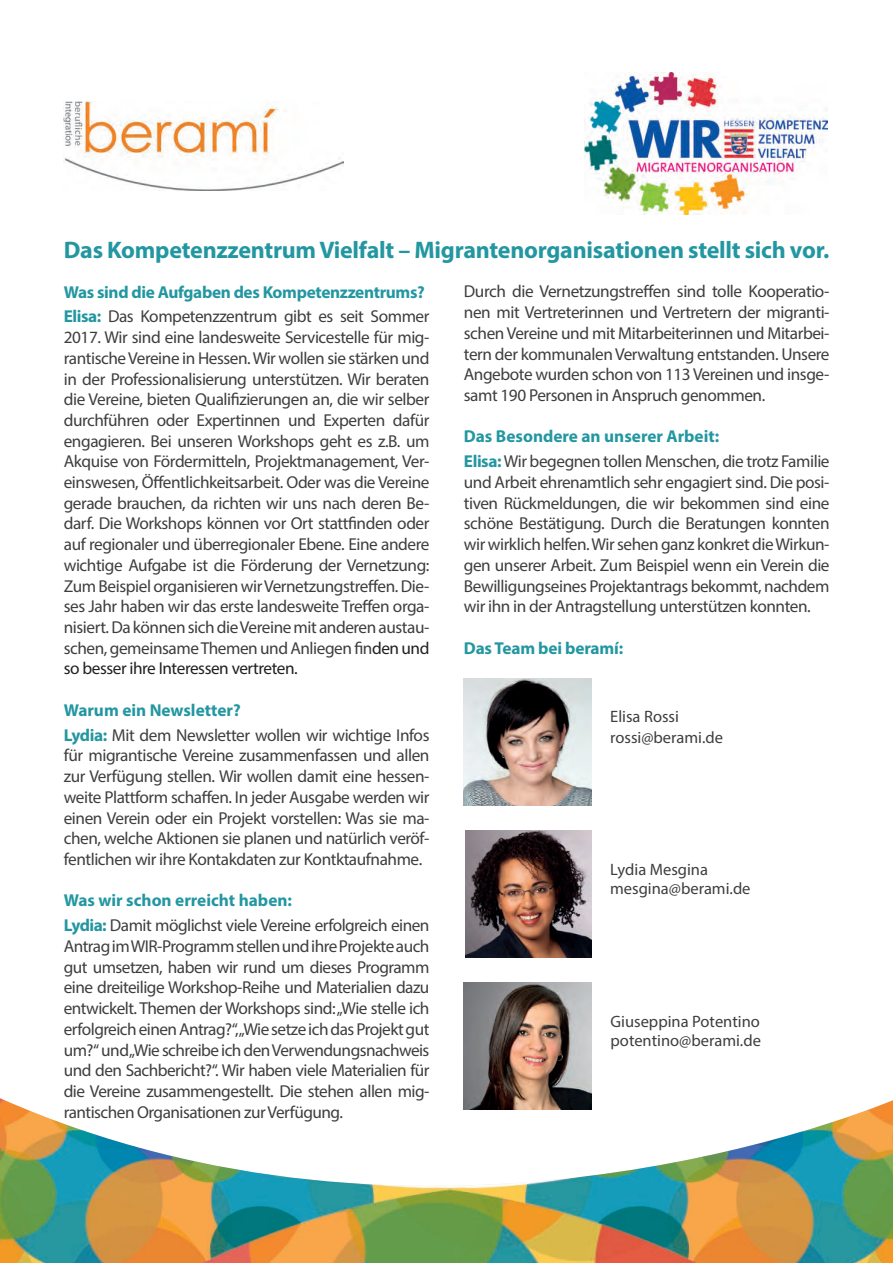
<style>
.page{position:relative;width:893px;height:1263px;background:#fff}
.page>*{position:absolute;margin:0;border:0;box-sizing:border-box;transform-origin:0 0}
.t1{font:700 24px "Myriad Pro";letter-spacing:-.01em;color:#2397a1}
.t2{font:17.25px/20.7px "Myriad Pro";letter-spacing:-.025em;color:#3e3e3f;text-align:justify}
.t3{font:700 17.25px/24.9px "Myriad Pro";letter-spacing:-.02em;color:#2397a1}
.t4{font:16.5px/19.8px "Myriad Pro";color:#3e3e3f}
.s1{font-weight:400;color:#3e3e3f}
.s2{color:#231f20}
.s3{font-weight:700;color:#2397a1}
</style>
<div class="page">
<img style="left:0;top:1098px;width:893px;height:165px">
<img style="left:585px;top:72px;width:242px;height:143px">
<img style="left:64px;top:101px;width:279px;height:90px">
<img style="left:463px;top:982px;width:128px;height:128px">
<img style="left:463px;top:678px;width:128px;height:128px">
<img style="left:465px;top:830px;width:126px;height:128px">
<h1 class="t1" style="left:64px;top:234px;width:767px">Das Kompetenzzentrum Vielfalt – Migrantenorganisationen stellt sich vor.</h1>
<p class="t3" style="left:64px;top:279px;width:367px">Was sind die Aufgaben des Kompetenzzentrums?<br>Elisa: <span class="s1">Das Kompetenzzentrum gibt es seit Sommer</span></p>
<p class="t2" style="left:64px;top:327px;width:367px">2017. Wir sind eine landesweite Servicestelle für mig&shy;rantische Vereine in Hessen. Wir wollen sie stärken und in der Professionalisierung unterstützen. Wir beraten die Vereine, bieten Qualifizierungen an, die wir selber durchführen oder Expertinnen und Experten dafür engagieren. Bei unseren Workshops geht es z.B. um Akquise von Fördermitteln, Projektmanagement, Ver&shy;einswesen, Öffentlichkeitsarbeit. Oder was die Vereine gerade brauchen, da richten wir uns nach deren Be&shy;darf. Die Workshops können vor Ort stattfinden oder auf regionaler und überregionaler Ebene. Eine andere wichtige Aufgabe ist die Förderung der Vernetzung:<br>Zum Beispiel organisieren wir Vernetzungstreffen. Die&shy;ses Jahr haben wir das erste landesweite Treffen orga&shy;nisiert. Da können sich die Vereine mit anderen austau&shy;schen, gemeinsame Themen und Anliegen fin<span class="s2">den und so besser ihre Interessen vertreten.</span></p>
<p class="t2" style="left:64px;top:697px;width:367px;line-height:24.9px"><span class="s3">Warum ein Newsletter?<br>Lydia:</span> Mit dem Newsletter wollen wir wichtige Infos</p>
<p class="t2" style="left:64px;top:745px;width:367px">für migrantische Vereine zusammenfassen und allen zur Verfügung stellen. Wir wollen damit eine hessen&shy;weite Plattform schaffen. In jeder Ausgabe werden wir einen Verein oder ein Projekt vorstellen: Was sie ma&shy;chen, welche Aktionen sie planen und natürlich veröf&shy;fentlichen wir ihre Kontakdaten zur Kontktaufnahme.</p>
<p class="t2" style="left:64px;top:888px;width:367px;line-height:24.9px"><span class="s3">Was wir schon erreicht haben:<br>Lydia:</span> Damit möglichst viele Vereine erfolgreich einen</p>
<p class="t2" style="left:64px;top:935px;width:367px">Antrag im WIR-Programm stellen und ihre Projekte auch gut umsetzen, haben wir rund um dieses Programm eine dreiteilige Workshop-Reihe und Materialien dazu entwickelt. Themen der Workshops sind: „Wie stelle ich erfolgreich einen Antrag?“, „Wie setze ich das Projekt gut um?“ und „Wie schreibe ich den Verwendungsnachweis und den Sachbericht?“. Wir haben viele Materialien für die Vereine zusammengestellt. Die stehen allen mig&shy;rantischen Organisationen zur Verfügung.</p>
<p class="t2" style="left:464px;top:281px;width:367px">Durch die Vernetzungstreffen sind tolle Kooperatio&shy;nen mit Vertreterinnen und Vertretern der migranti&shy;schen Vereine und mit Mitarbeiterinnen und Mitarbei&shy;tern der kommunalen Verwaltung entstanden. Unsere Angebote wurden schon von 113 Vereinen und insge&shy;samt 190 Personen in Anspruch genommen.</p>
<p class="t2" style="left:464px;top:424px;width:367px;line-height:24.9px"><span class="s3">Das Besondere an unserer Arbeit:<br>Elisa:</span> Wir begegnen tollen Menschen, die trotz Familie</p>
<p class="t2" style="left:464px;top:472px;width:367px">und Arbeit ehrenamtlich sehr engagiert sind. Die posi&shy;tiven Rückmeldungen, die wir bekommen sind eine schöne Bestätigung. Durch die Beratungen konnten wir wirklich helfen. Wir sehen ganz konkret die Wirkun&shy;gen unserer Arbeit. Zum Beispiel wenn ein Verein die Bewilligungseines Projektantrags bekommt, nachdem wir ihn in der Antragstellung unterstützen konnten.</p>
<p class="t3" style="left:464px;top:635px;width:161px">Das Team bei beramí:</p>
<p class="t4" style="left:610px;top:706px;width:114px;line-height:21px">Elisa Rossi rossi@berami.de</p>
<p class="t4" style="left:610px;top:859px;width:142px">Lydia Mesgina mesgina@berami.de</p>
<p class="t4" style="left:611px;top:1011px;width:152px">Giuseppina Potentino potentino@berami.de</p>
</div>
